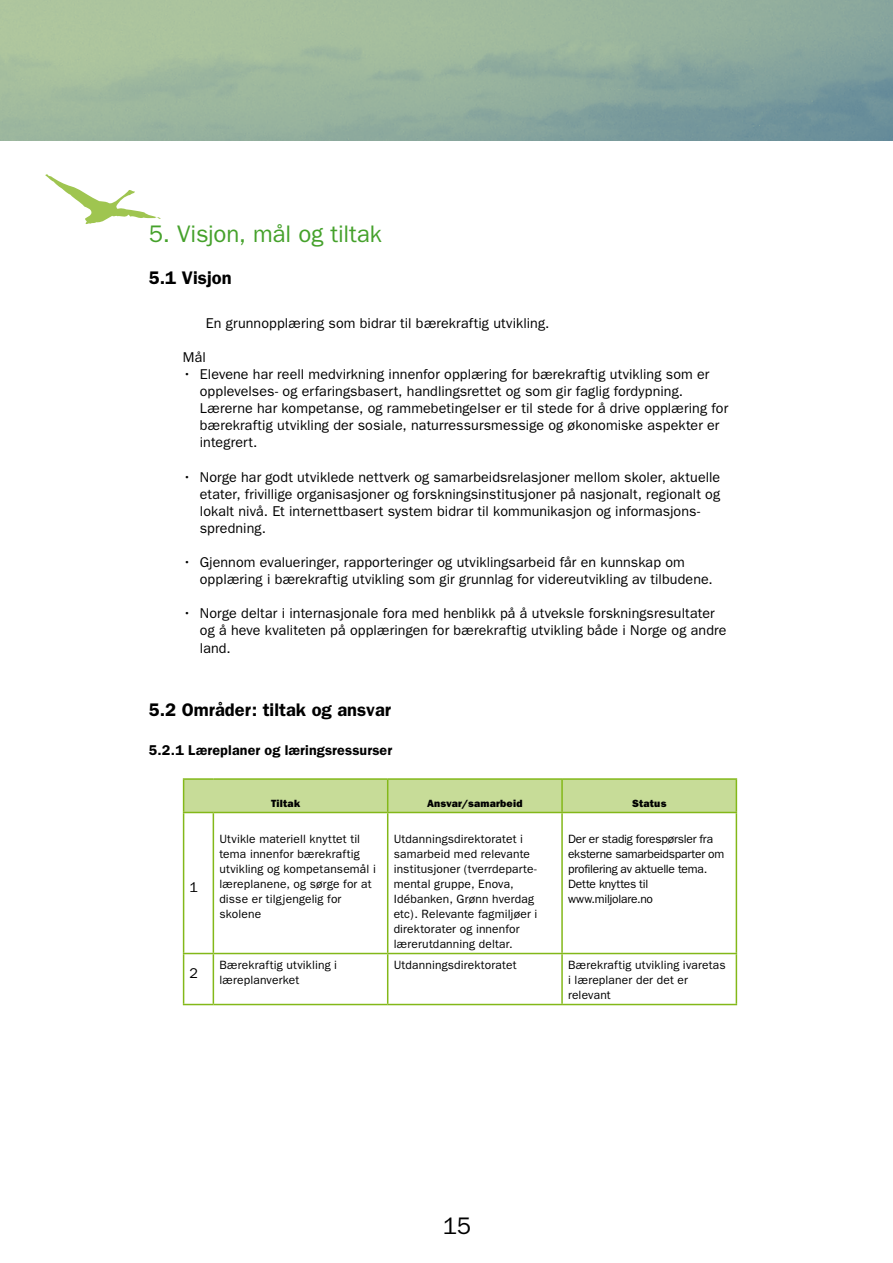
<style>
.page{position:relative;width:893px;height:1263px;background:#fff}
.page>*{position:absolute;margin:0;border:0;box-sizing:border-box;transform-origin:0 0}
.t1{font:24px "Franklin Gothic";letter-spacing:-.005em;color:#45a12b}
.t2{font:24px "Franklin Gothic";color:#000}
.t3{font:600 18.3px "Franklin Gothic";color:#000}
.t4{font:14.25px/17.1px "Franklin Gothic";letter-spacing:.005em;color:#000}
.t5{font:600 14.25px "Franklin Gothic";letter-spacing:.005em;color:#000}
.t6{font:12px/15px "Franklin Gothic";letter-spacing:.01em;color:#000}
.t7{font:12px/15px "Franklin Gothic";letter-spacing:-.02em;color:#000}
.t8{font:800 10.5px "Franklin Gothic";letter-spacing:.02em;color:#000}
</style>
<div class="page">
<svg style="left:0;top:0;width:893px;height:140px;background:#95b19d"></svg>
<svg style="left:45px;top:174px;width:116px;height:50px"></svg>
<div style="left:184px;top:780px;width:552px;height:32px;background:#c7dc98"></div>
<hr style="left:183px;top:778px;width:30px;height:2px;background:#83b819">
<hr style="left:183px;top:780px;width:1px;height:32px;background:#83b819">
<hr style="left:213px;top:778px;width:175px;height:2px;background:#83b819">
<hr style="left:388px;top:778px;width:174px;height:2px;background:#83b819">
<hr style="left:387px;top:780px;width:1px;height:32px;background:#83b819">
<hr style="left:562px;top:778px;width:175px;height:2px;background:#83b819">
<hr style="left:561px;top:780px;width:2px;height:32px;background:#83b819">
<hr style="left:736px;top:780px;width:1px;height:32px;background:#83b819">
<hr style="left:183px;top:812px;width:30px;height:1px;background:#83b819">
<hr style="left:183px;top:813px;width:1px;height:140px;background:#83b819">
<hr style="left:213px;top:812px;width:175px;height:1px;background:#83b819">
<hr style="left:213px;top:813px;width:1px;height:140px;background:#83b819">
<hr style="left:388px;top:812px;width:174px;height:1px;background:#83b819">
<hr style="left:387px;top:813px;width:1px;height:140px;background:#83b819">
<hr style="left:562px;top:812px;width:175px;height:1px;background:#83b819">
<hr style="left:561px;top:813px;width:2px;height:140px;background:#83b819">
<hr style="left:736px;top:813px;width:1px;height:140px;background:#83b819">
<hr style="left:183px;top:953px;width:30px;height:1px;background:#83b819">
<hr style="left:183px;top:954px;width:1px;height:50px;background:#83b819">
<hr style="left:213px;top:953px;width:175px;height:1px;background:#83b819">
<hr style="left:213px;top:954px;width:1px;height:50px;background:#83b819">
<hr style="left:388px;top:953px;width:174px;height:1px;background:#83b819">
<hr style="left:387px;top:954px;width:1px;height:50px;background:#83b819">
<hr style="left:562px;top:953px;width:175px;height:1px;background:#83b819">
<hr style="left:561px;top:954px;width:2px;height:50px;background:#83b819">
<hr style="left:736px;top:954px;width:1px;height:50px;background:#83b819">
<hr style="left:183px;top:1004px;width:30px;height:1px;background:#83b819">
<hr style="left:213px;top:1004px;width:175px;height:1px;background:#83b819">
<hr style="left:388px;top:1004px;width:174px;height:1px;background:#83b819">
<hr style="left:562px;top:1004px;width:175px;height:1px;background:#83b819">
<h1 class="t1" style="left:149px;top:220px;width:235px">5. Visjon, mål og tiltak</h1>
<p class="t3" style="left:149px;top:267px;width:84px">5.1 Visjon</p>
<p class="t4" style="left:206px;top:314px;width:345px">En grunnopplæring som bidrar til bærekraftig utvikling.</p>
<p class="t4" style="left:183px;top:349px;width:24px">Mål</p>
<p class="t4" style="left:200px;top:366px;width:530px;text-indent:-17px">• Elevene har reell medvirkning innenfor opplæring for bærekraftig utvikling som er opplevelses- og erfaringsbasert, handlingsrettet og som gir faglig fordypning.<br>Lærerne har kompetanse, og rammebetingelser er til stede for å drive opplæring for bærekraftig utvikling der sosiale, naturressursmessige og økonomiske aspekter er integrert.</p>
<p class="t4" style="left:200px;top:468px;width:522px;text-indent:-17px">• Norge har godt utviklede nettverk og samarbeidsrelasjoner mellom skoler, aktuelle etater, frivillige organisasjoner og forskningsinstitusjoner på nasjonalt, regionalt og lokalt nivå. Et internettbasert system bidrar til kommunikasjon og informasjons&shy;spredning.</p>
<p class="t4" style="left:200px;top:554px;width:515px;text-indent:-17px">• Gjennom evalueringer, rapporteringer og utviklingsarbeid får en kunnskap om opplæring i bærekraftig utvikling som gir grunnlag for videreutvikling av tilbudene.</p>
<p class="t4" style="left:200px;top:605px;width:528px;text-indent:-17px">• Norge deltar i internasjonale fora med henblikk på å utveksle forskningsresultater og å heve kvaliteten på opplæringen for bærekraftig utvikling både i Norge og andre land.</p>
<p class="t3" style="left:149px;top:698px;width:244px">5.2 Områder: tiltak og ansvar</p>
<p class="t5" style="left:149px;top:742px;width:245px">5.2.1 Læreplaner og læringsressurser</p>
<p class="t4" style="left:190px;top:879px;width:10px">1</p>
<p class="t8" style="left:271px;top:797px;width:30px">Tiltak</p>
<p class="t8" style="left:427px;top:797px;width:97px">Ansvar/samarbeid</p>
<p class="t8" style="left:632px;top:797px;width:36px">Status</p>
<p class="t6" style="left:219px;top:831px;width:158px">Utvikle materiell knyttet til tema innenfor bærekraftig utvikling og kompetansemål i læreplanene, og sørge for at disse er tilgjengelig for skolene</p>
<p class="t6" style="left:394px;top:831px;width:145px">Utdanningsdirektoratet i samarbeid med relevante institusjoner (tverrdeparte&shy;mental gruppe, Enova,<br>Idébanken, Grønn hverdag etc). Relevante fagmiljøer i direktorater og innenfor lærerutdanning deltar.</p>
<p class="t7" style="left:568px;top:831px;width:158px">Der er stadig forespørsler fra eksterne samarbeidsparter om profilering av aktuelle tema.<br>Dette knyttes til www.miljolare.no</p>
<p class="t4" style="left:190px;top:964px;width:10px">2</p>
<p class="t6" style="left:219px;top:957px;width:119px">Bærekraftig utvikling i læreplanverket</p>
<p class="t6" style="left:394px;top:957px;width:124px">Utdanningsdirektoratet</p>
<p class="t6" style="left:568px;top:957px;width:159px">Bærekraftig utvikling ivaretas i læreplaner der det er relevant</p>
<h1 class="t2" style="left:443px;top:1212px;width:30px">15</h1>
</div>
